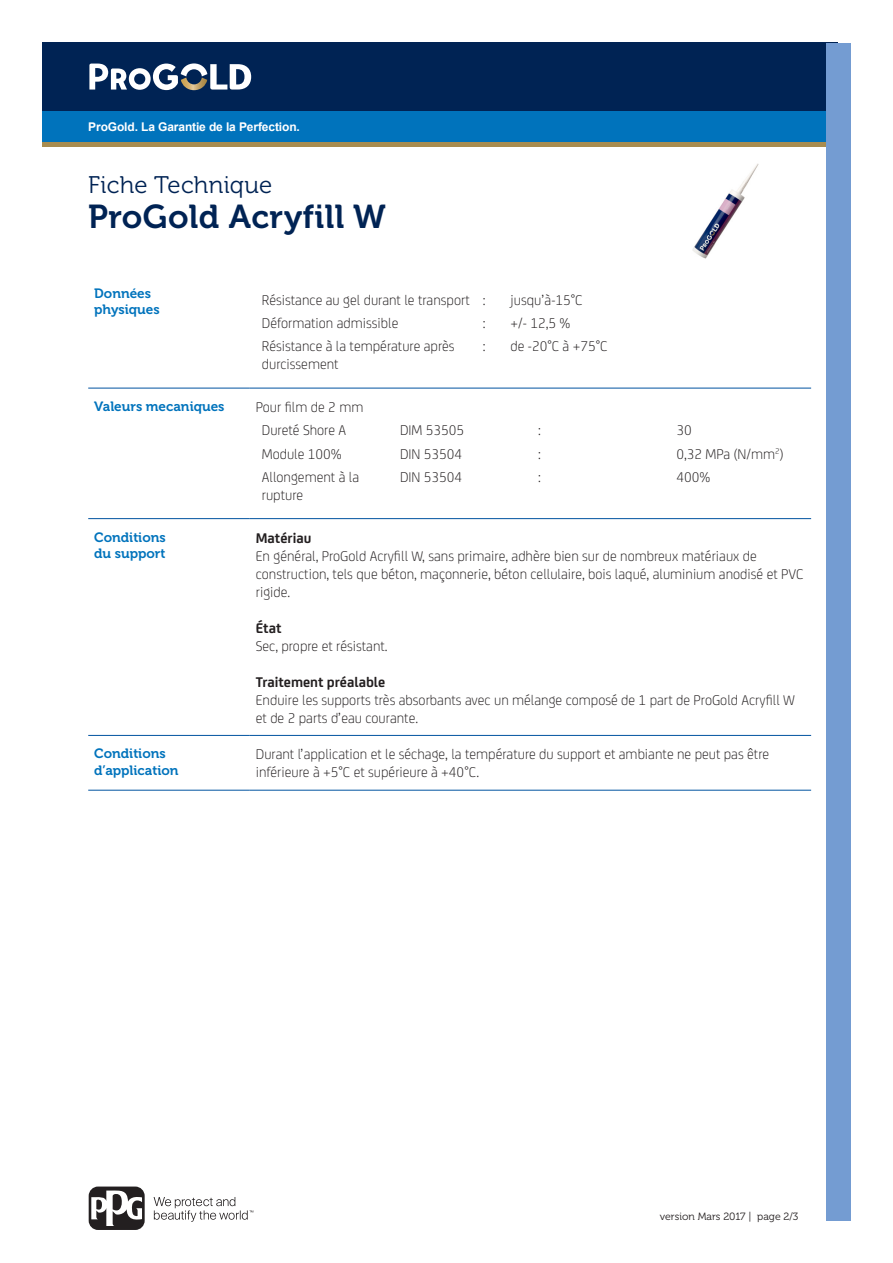
<style>
.page{position:relative;width:893px;height:1263px;background:#fff}
.page>*{position:absolute;margin:0;border:0;box-sizing:border-box;transform-origin:0 0}
.t1{font:33px "Museo 700";letter-spacing:.01em;color:#002354}
.t2{font:24px "Museo 300";letter-spacing:.01em;color:#002354}
.BODY{font:300 15px/18px "FS Joey";color:#231f20}
.KOP{font:13.5px/16.2px "Museo 700";color:#0073bc}
.t3{font:700 12px "Arial";letter-spacing:-.01em;color:#fff}
.t4{font:10.5px "Museo 300";color:#231f20}
.s1{font-weight:700}
</style>
<div class="page">
<div style="left:43px;top:43px;width:795px;height:69px;background:#002354"></div>
<div style="left:43px;top:112px;width:795px;height:34px;background:#0073bc"></div>
<hr style="left:43px;top:143px;width:795px;height:3px;background:#a88c4f">
<svg style="left:89px;top:63px;width:162px;height:27px"></svg>
<div style="left:825px;top:43px;width:25px;height:1177px;background:#749cd2"></div>
<svg style="left:89px;top:1187px;width:164px;height:43px"></svg>
<hr style="left:88px;top:388px;width:162px;height:1px;background:#0153a0">
<hr style="left:250px;top:388px;width:561px;height:1px;background:#0153a0">
<hr style="left:88px;top:518px;width:162px;height:1px;background:#0153a0">
<hr style="left:250px;top:518px;width:561px;height:1px;background:#0153a0">
<hr style="left:88px;top:735px;width:162px;height:1px;background:#0153a0">
<hr style="left:250px;top:735px;width:561px;height:1px;background:#0153a0">
<hr style="left:88px;top:790px;width:162px;height:1px;background:#0153a0">
<hr style="left:250px;top:790px;width:561px;height:1px;background:#0153a0">
<img style="left:692px;top:163px;width:67px;height:96px">
<p class="t3" style="left:88px;top:118px;width:213px">ProGold. La Garantie de la Perfection.</p>
<h2 class="t2" style="left:88px;top:172px;width:186px">Fiche Technique</h2>
<h1 class="t1" style="left:88px;top:199px;width:299px">ProGold Acryfill W</h1>
<p class="KOP" style="left:94px;top:285px;width:67px">Données physiques</p>
<p class="BODY" style="left:262px;top:290px;width:210px">Résistance au gel durant le transport</p>
<p class="BODY" style="left:483px;top:290px;width:4px">:</p>
<p class="BODY" style="left:511px;top:290px;width:74px">jusqu’à-15°C</p>
<p class="BODY" style="left:262px;top:313px;width:138px">Déformation admissible</p>
<p class="BODY" style="left:483px;top:313px;width:4px">:</p>
<p class="BODY" style="left:511px;top:313px;width:61px">+/- 12,5 %</p>
<p class="BODY" style="left:262px;top:336px;width:194px">Résistance à la température après durcissement</p>
<p class="BODY" style="left:483px;top:336px;width:4px">:</p>
<p class="BODY" style="left:511px;top:336px;width:99px">de -20°C à +75°C</p>
<p class="KOP" style="left:94px;top:398px;width:132px">Valeurs mecaniques</p>
<p class="BODY" style="left:256px;top:397px;width:109px">Pour film de 2 mm</p>
<p class="BODY" style="left:262px;top:420px;width:86px">Dureté Shore A</p>
<p class="BODY" style="left:400px;top:420px;width:66px">DIM 53505</p>
<p class="BODY" style="left:538px;top:420px;width:4px">:</p>
<p class="BODY" style="left:676px;top:420px;width:17px">30</p>
<p class="BODY" style="left:262px;top:444px;width:82px">Module 100%</p>
<p class="BODY" style="left:400px;top:444px;width:64px">DIN 53504</p>
<p class="BODY" style="left:538px;top:444px;width:4px">:</p>
<p class="BODY" style="left:676px;top:444px;width:109px">0,32 MPa (N/mm<sup>2</sup>)</p>
<p class="BODY" style="left:262px;top:467px;width:99px">Allongement à la rupture</p>
<p class="BODY" style="left:400px;top:467px;width:64px">DIN 53504</p>
<p class="BODY" style="left:538px;top:467px;width:4px">:</p>
<p class="BODY" style="left:676px;top:467px;width:36px">400%</p>
<p class="KOP" style="left:94px;top:529px;width:73px">Conditions du support</p>
<p class="BODY" style="left:256px;top:528px;width:549px"><span class="s1">Matériau<br></span>En général, ProGold Acryfill W, sans primaire, adhère bien sur de nombreux matériaux de construction, tels que béton, maçonnerie, béton cellulaire, bois laqué, aluminium anodisé et PVC rigide.</p>
<p class="BODY" style="left:256px;top:618px;width:133px"><span class="s1">État<br></span>Sec, propre et résistant.</p>
<p class="BODY" style="left:256px;top:672px;width:541px"><span class="s1">Traitement préalable<br></span>Enduire les supports très absorbants avec un mélange composé de 1 part de ProGold Acryfill W et de 2 parts d’eau courante.</p>
<p class="KOP" style="left:94px;top:746px;width:86px">Conditions d’application</p>
<p class="BODY" style="left:256px;top:744px;width:515px">Durant l’application et le séchage, la température du support et ambiante ne peut pas être inférieure à +5°C et supérieure à +40°C.</p>
<p class="t4" style="left:660px;top:1210px;width:140px">version Mars 2017 | page 2/3</p>
</div>
